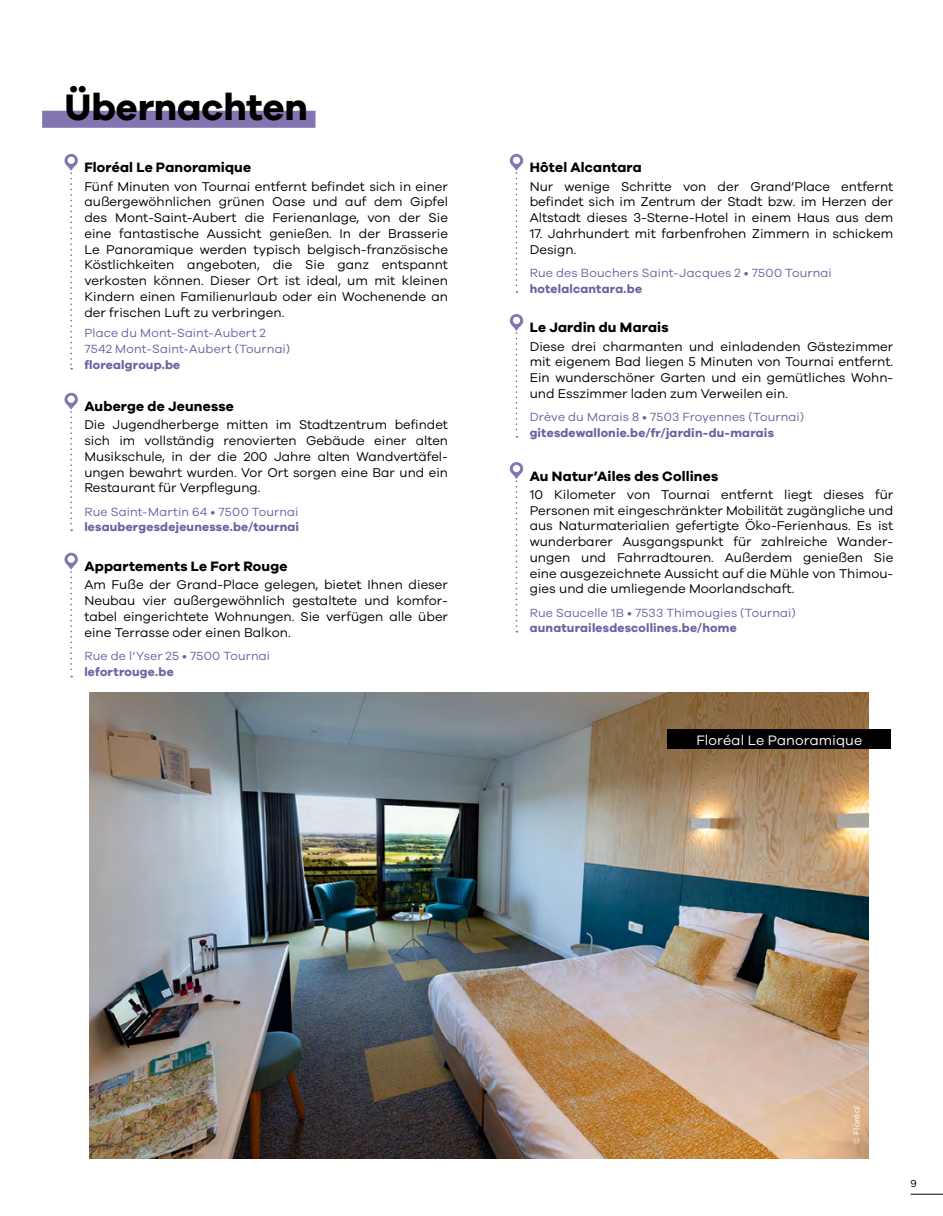
<style>
.page{position:relative;width:943px;height:1216px;background:#fff}
.page>*{position:absolute;margin:0;border:0;box-sizing:border-box;transform-origin:0 0}
.t1{font:700 37.98px "Galano Grotesque";letter-spacing:-.005em;color:#000}
.t2{font:14.17px "Galano Grotesque";letter-spacing:.005em;color:#fff}
.t3{font:700 14px "Galano Grotesque";letter-spacing:.01em;color:#000}
.t4{font:13.12px/15.8px "Galano Grotesque";color:#000;text-align:justify}
.t5{font:12.25px/15.8px "Galano Grotesque";letter-spacing:.015em;color:#6e60a3}
.t6{font:700 12.25px "Galano Grotesque";letter-spacing:.015em;color:#6e60a3}
.t7{font:10.5px "Galano Grotesque";color:#000}
.t8{font:8.75px "Galano Grotesque";color:#fff}
</style>
<div class="page">
<svg style="left:510px;top:154px;width:13px;height:139px"></svg>
<div style="left:513px;top:157px;width:7px;height:7px;background:#fff;border-radius:50%"></div>
<svg style="left:64px;top:154px;width:14px;height:215px"></svg>
<div style="left:68px;top:157px;width:7px;height:7px;background:#fff;border-radius:50%"></div>
<svg style="left:510px;top:314px;width:13px;height:123px"></svg>
<div style="left:513px;top:317px;width:7px;height:7px;background:#fff;border-radius:50%"></div>
<svg style="left:64px;top:393px;width:14px;height:138px"></svg>
<div style="left:68px;top:395px;width:7px;height:8px;background:#fff;border-radius:50%"></div>
<svg style="left:510px;top:462px;width:13px;height:170px"></svg>
<div style="left:513px;top:465px;width:7px;height:7px;background:#fff;border-radius:50%"></div>
<svg style="left:64px;top:552px;width:14px;height:125px"></svg>
<div style="left:68px;top:555px;width:7px;height:8px;background:#fff;border-radius:50%"></div>
<img style="left:89px;top:692px;width:779px;height:466px">
<div style="left:42px;top:111px;width:273px;height:17px;background:#8375b0"></div>
<div style="left:667px;top:729px;width:224px;height:20px;background:#000"></div>
<hr style="left:910px;top:1193px;width:33px;height:1px;background:#000">
<h1 class="t1" style="left:64px;top:84px;width:245px">Übernachten</h1>
<p class="t3" style="left:84px;top:159px;width:168px">Floréal Le Panoramique</p>
<p class="t4" style="left:84px;top:178px;width:365px">Fünf Minuten von Tournai entfernt befindet sich in einer außergewöhnlichen grünen Oase und auf dem Gipfel des Mont-Saint-Aubert die Ferienanlage, von der Sie eine fantastische Aussicht genießen. In der Brasserie Le Panoramique werden typisch belgisch-französische Köstlichkeiten angeboten, die Sie ganz entspannt verkosten können. Dieser Ort ist ideal, um mit kleinen Kindern einen Familienurlaub oder ein Wochenende an der frischen Luft zu verbringen.</p>
<p class="t5" style="left:84px;top:325px;width:207px">Place du Mont-Saint-Aubert 2<br>7542 Mont-Saint-Aubert (Tournai)</p>
<p class="t6" style="left:84px;top:357px;width:97px">florealgroup.be</p>
<p class="t3" style="left:84px;top:398px;width:151px">Auberge de Jeunesse</p>
<p class="t4" style="left:84px;top:417px;width:365px">Die Jugendherberge mitten im Stadtzentrum befindet sich im vollständig renovierten Gebäude einer alten Musikschule, in der die 200 Jahre alten Wandvertäfel&shy;ungen bewahrt wurden. Vor Ort sorgen eine Bar und ein Restaurant für Verpflegung.</p>
<p class="t5" style="left:84px;top:503px;width:216px">Rue Saint-Martin 64 • 7500 Tournai</p>
<p class="t6" style="left:84px;top:519px;width:216px">lesaubergesdejeunesse.be/tournai</p>
<p class="t3" style="left:84px;top:557px;width:205px">Appartements Le Fort Rouge</p>
<p class="t4" style="left:84px;top:576px;width:365px">Am Fuße der Grand-Place gelegen, bietet Ihnen dieser Neubau vier außergewöhnlich gestaltete und komfor&shy;tabel eingerichtete Wohnungen. Sie verfügen alle über eine Terrasse oder einen Balkon.</p>
<p class="t5" style="left:84px;top:647px;width:187px">Rue de l’Yser 25 • 7500 Tournai</p>
<p class="t6" style="left:84px;top:664px;width:91px">lefortrouge.be</p>
<p class="t3" style="left:529px;top:159px;width:114px">Hôtel Alcantara</p>
<p class="t4" style="left:529px;top:178px;width:365px">Nur wenige Schritte von der Grand’Place entfernt befindet sich im Zentrum der Stadt bzw. im Herzen der Altstadt dieses 3-Sterne-Hotel in einem Haus aus dem</p>
<p class="t4" style="left:529px;top:225px;width:365px">17. Jahrhundert mit farbenfrohen Zimmern in schickem<br>Design.</p>
<p class="t5" style="left:529px;top:264px;width:303px">Rue des Bouchers Saint-Jacques 2 • 7500 Tournai</p>
<p class="t6" style="left:529px;top:281px;width:114px">hotelalcantara.be</p>
<p class="t3" style="left:529px;top:319px;width:140px">Le Jardin du Marais</p>
<p class="t4" style="left:529px;top:338px;width:365px">Diese drei charmanten und einladenden Gästezimmer mit eigenem Bad liegen 5 Minuten von Tournai entfernt.<br>Ein wunderschöner Garten und ein gemütliches Wohn&shy;und Esszimmer laden zum Verweilen ein.</p>
<p class="t5" style="left:529px;top:409px;width:276px">Drève du Marais 8 • 7503 Froyennes (Tournai)</p>
<p class="t6" style="left:529px;top:425px;width:246px">gitesdewallonie.be/fr/jardin-du-marais</p>
<p class="t3" style="left:529px;top:467px;width:190px">Au Natur’Ailes des Collines</p>
<p class="t4" style="left:529px;top:486px;width:365px">10 Kilometer von Tournai entfernt liegt dieses für Personen mit eingeschränkter Mobilität zugängliche und aus Naturmaterialien gefertigte Öko-Ferienhaus. Es ist wunderbarer Ausgangspunkt für zahlreiche Wander&shy;ungen und Fahrradtouren. Außerdem genießen Sie eine ausgezeichnete Aussicht auf die Mühle von Thimou&shy;gies und die umliegende Moorlandschaft.</p>
<p class="t5" style="left:529px;top:604px;width:267px">Rue Saucelle 1B • 7533 Thimougies (Tournai)</p>
<p class="t6" style="left:529px;top:620px;width:208px">aunaturailesdescollines.be/home</p>
<p class="t2" style="left:696px;top:731px;width:167px">Floréal Le Panoramique</p>
<p class="t8" style="left:851px;top:1143px;width:40px;rotate:-90deg">© Floréal</p>
<p class="t7" style="left:910px;top:1177px;width:8px">9</p>
</div>
